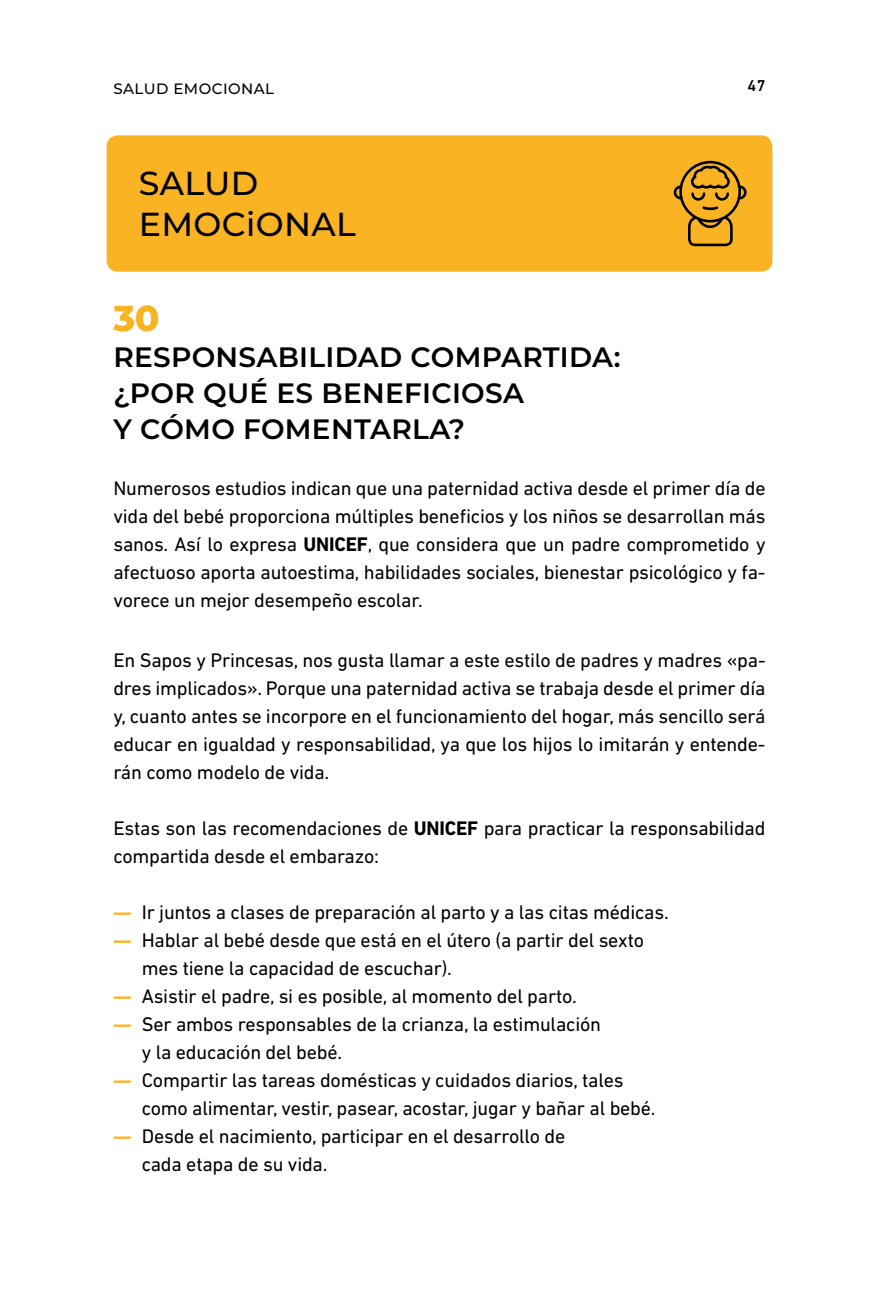
<style>
.page{position:relative;width:879px;height:1304px;background:#fff}
.page>*{position:absolute;margin:0;border:0;box-sizing:border-box;transform-origin:0 0}
.t1{font:800 36px "Montserrat";color:#fab322}
.t2{font:500 33.2px/41.2px "Montserrat";letter-spacing:.01em;color:#000}
.t3{font:600 28px/36px "Montserrat";letter-spacing:.01em;color:#000}
.t4{font:20px/28px "DIN Next LT Pro";letter-spacing:-.01em;color:#000}
.t5{font:500 16px "DIN Next LT Pro";color:#000}
.t6{font:500 15px "Montserrat";letter-spacing:.03em;color:#000}
.s1{font-weight:700}
.s2{font-weight:700;color:#fab322}
</style>
<div class="page">
<div style="left:107px;top:135px;width:665px;height:137px;background:#fab322;border-radius:11px"></div>
<svg style="left:673px;top:164px;width:74px;height:83px"></svg>
<p class="t6" style="left:113px;top:78px;width:162px">SALUD EMOCIONAL</p>
<h2 class="t2" style="left:139px;top:161px;width:218px">SALUD<br>EMOCiONAL</h2>
<h1 class="t1" style="left:113px;top:292px;width:48px">30</h1>
<h3 class="t3" style="left:113px;top:338px;width:509px">RESPONSABILIDAD COMPARTIDA: ¿POR QUÉ ES BENEFICIOSA<br>Y CÓMO FOMENTARLA?</h3>
<p class="t5" style="left:747px;top:77px;width:20px">47</p>
<p class="t4" style="left:113px;top:474px;width:653px;text-align:justify">Numerosos estudios indican que una paternidad activa desde el primer día de vida del bebé proporciona múltiples beneficios y los niños se desarrollan más sanos. Así lo expresa <span class="s1">UNICEF</span>, que considera que un padre comprometido y afectuoso aporta autoestima, habilidades sociales, bienestar psicológico y fa&shy;vorece un mejor desempeño escolar.</p>
<p class="t4" style="left:113px;top:646px;width:654px;text-align:justify">En Sapos y Princesas, nos gusta llamar a este estilo de padres y madres «pa&shy;dres implicados». Porque una paternidad activa se trabaja desde el primer día y, cuanto antes se incorpore en el funcionamiento del hogar, más sencillo será educar en igualdad y responsabilidad, ya que los hijos lo imitarán y entende&shy;rán como modelo de vida.</p>
<p class="t4" style="left:113px;top:814px;width:653px">Estas son las recomendaciones de <span class="s1">UNICEF</span> para practicar la responsabilidad compartida desde el embarazo:</p>
<p class="t4" style="left:113px;top:898px;width:557px"><span class="s2">—</span> Ir juntos a clases de preparación al parto y a las citas médicas.</p>
<p class="t4" style="left:142px;top:926px;width:504px;text-indent:-28px"><span class="s2">—</span> Hablar al bebé desde que está en el útero (a partir del sexto mes tiene la capacidad de escuchar).</p>
<p class="t4" style="left:113px;top:982px;width:465px"><span class="s2">—</span> Asistir el padre, si es posible, al momento del parto.</p>
<p class="t4" style="left:142px;top:1010px;width:461px;text-indent:-28px"><span class="s2">—</span> Ser ambos responsables de la crianza, la estimulación y la educación del bebé.</p>
<p class="t4" style="left:142px;top:1066px;width:515px;text-indent:-28px"><span class="s2">—</span> Compartir las tareas domésticas y cuidados diarios, tales como alimentar, vestir, pasear, acostar, jugar y bañar al bebé.</p>
<p class="t4" style="left:142px;top:1122px;width:425px;text-indent:-28px"><span class="s2">—</span> Desde el nacimiento, participar en el desarrollo de cada etapa de su vida.</p>
</div>
